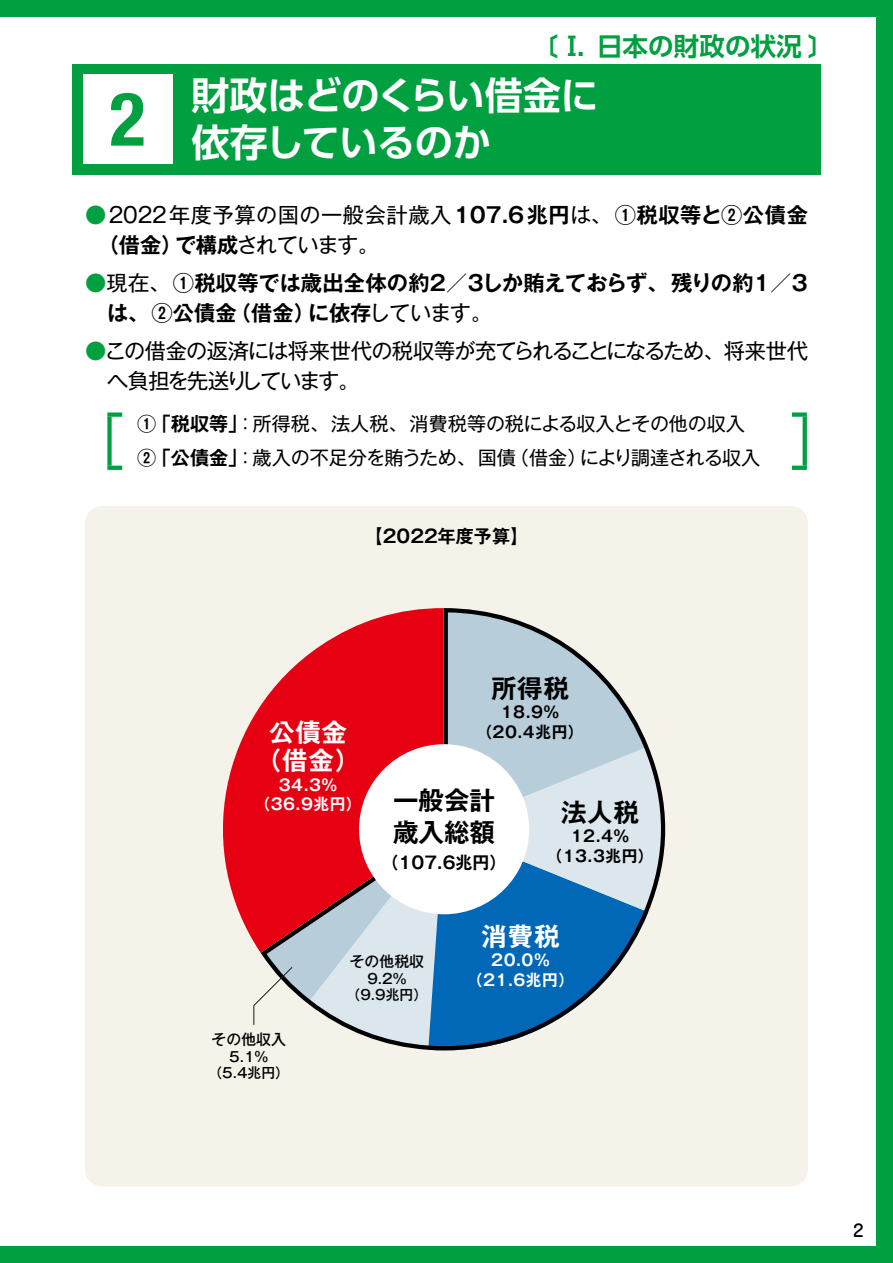
<style>
.page{position:relative;width:893px;height:1263px;background:#00a041}
.page>*{position:absolute;margin:0;border:0;box-sizing:border-box;transform-origin:0 0}
.t1{font:700 38.25px/46.8px "UD Shin Go Pro De";letter-spacing:-.015em;color:#fff}
.t2{font:700 25.5px/32px "Gothic MB101 Pro De";color:#000}
.t3{font:700 25.5px "UD Shin Go Pro De";letter-spacing:.005em;color:#00a041}
.t4{font:700 25.5px/28.7px "Gothic MB101 Pro De";letter-spacing:.03em;color:#fff;text-align:center}
.t5{font:700 21.3px/29.7px "Gothic MB101 Pr 6 N De";color:#000}
.t6{font:21.3px/29.7px "Gothic MB101 Pr 6 N";letter-spacing:-.03em;color:#000}
.t7{font:21.3px "Gothic MB101 Pr 6 N";letter-spacing:.025em;color:#000}
.t8{font:19.2px/34px "Gothic MB101 Pr 6 N";letter-spacing:-.01em;color:#000}
.t9{font:700 18px "Gothic MB101 Pr 6 N De";color:#000}
.t10{font:700 16.95px "Gothic MB101 Pro De";color:#000}
.t11{font:500 16.95px "Jun 34 Pro";color:#000}
.t12{font:700 15.75px/19.8px "Gothic MB101 Pro De";letter-spacing:.03em;color:#fff;text-align:center}
.t13{font:700 15.75px/19.8px "Gothic MB101 Pro De";letter-spacing:.03em;color:#000;text-align:center}
.t14{font:500 14.85px "Gothic MB101 Pro";color:#000}
.t15{font:500 13.8px/16px "Gothic MB101 Pro";color:#000;text-align:center}
.s1{color:#00a041}
.s2{font-family:"Gothic MB101 Pr 6 N De";font-weight:700}
.s3{font-family:"Gothic MB101 Pr 6 N";font-weight:400}
.s4{font-family:"Gothic MB101 Pr 6 N";font-weight:400;color:#00a041}
</style>
<div class="page">
<div style="left:0;top:17px;width:876px;height:1229px;background:#fff"></div>
<div style="left:85px;top:506px;width:723px;height:680px;background:#f5f2e9;border-radius:17px"></div>
<svg style="left:223px;top:718px;width:30px;height:223px;fill:#e60012"></svg>
<svg style="left:253px;top:608px;width:413px;height:442px"></svg>
<div style="left:72px;top:64px;width:749px;height:110px;background:#00a041"></div>
<div style="left:83px;top:74px;width:89px;height:90px;background:#fff"></div>
<div style="left:107px;top:412px;width:15px;height:5px;background:#00a041"></div>
<div style="left:107px;top:417px;width:5px;height:49px;background:#00a041"></div>
<svg style="left:107px;top:466px;width:15px;height:4px"></svg>
<div style="left:792px;top:412px;width:15px;height:5px;background:#00a041"></div>
<svg style="left:792px;top:466px;width:15px;height:4px"></svg>
<svg style="left:803px;top:417px;width:4px;height:49px"></svg>
<p class="t3" style="left:533px;top:26px;width:303px">〔Ⅰ．日本の財政の状況〕</p>
<h1 class="t1" style="left:110px;top:71px;width:491px;text-indent:82px">財政はどのくらい借金に<br><sup>2</sup> 依存しているのか</h1>
<p class="t7" style="left:85px;top:197px;width:724px"><span class="s1">●</span>2022年度予算の国の一般会計歳入<span class="s2">107.6兆円</span>は、<span class="s2">①税収等と②公債金</span></p>
<p class="t5" style="left:98px;top:229px;width:283px">（借金）で構成<span class="s3">されています。</span></p>
<p class="t5" style="left:107px;top:267px;width:705px;text-indent:-22px"><span class="s4">●</span><span class="s3">現在、</span>①税収等では歳出全体の約２／３しか賄えておらず、残りの約１／３は、②公債金（借金）に依存<span class="s3">しています。</span></p>
<p class="t6" style="left:107px;top:334px;width:702px;text-indent:-22px"><span class="s1">●</span>この借金の返済には将来世代の税収等が充てられることになるため、将来世代へ負担を先送りしています。</p>
<p class="t8" style="left:137px;top:406px;width:625px"><span class="s2">①「税収等」</span>：所得税、法人税、消費税等の税による収入とその他の収入<br><span class="s2">②「公債金」</span>：歳入の不足分を賄うため、国債（借金）により調達される収入</p>
<p class="t9" style="left:365px;top:521px;width:165px">【2022年度予算】</p>
<p class="t4" style="left:256px;top:714px;width:106px">公債金（借金）</p>
<p class="t12" style="left:254px;top:773px;width:109px">34.3％（36.9兆円）</p>
<p class="t2" style="left:491px;top:669px;width:80px">所得税</p>
<p class="t13" style="left:476px;top:700px;width:109px">18.9％（20.4兆円）</p>
<p class="t2" style="left:393px;top:781px;width:104px">一般会計歳入総額</p>
<p class="t10" style="left:382px;top:848px;width:127px">（107.6兆円）</p>
<p class="t2" style="left:561px;top:793px;width:80px">法人税</p>
<p class="t13" style="left:546px;top:824px;width:109px">12.4％（13.3兆円）</p>
<p class="t14" style="left:212px;top:1027px;width:76px">その他収入</p>
<p class="t15" style="left:208px;top:1047px;width:82px">5.1％（5.4兆円）</p>
<p class="t14" style="left:350px;top:949px;width:76px">その他税収</p>
<p class="t15" style="left:347px;top:969px;width:82px">9.2％（9.9兆円）</p>
<p class="t4" style="left:482px;top:919px;width:80px">消費税</p>
<p class="t12" style="left:467px;top:948px;width:109px">20.0％（21.6兆円）</p>
<p class="t11" style="left:853px;top:1217px;width:12px">2</p>
</div>
